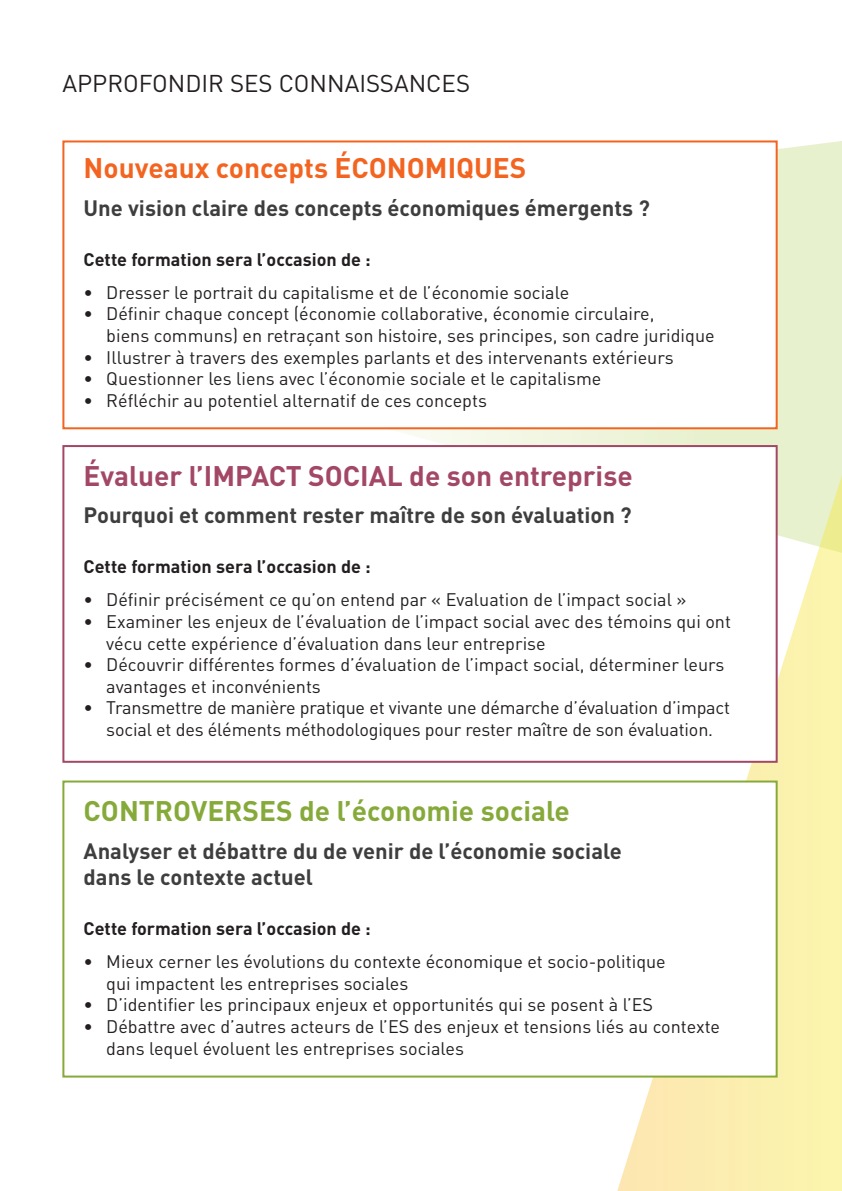
<style>
.page{position:relative;width:842px;height:1191px;background:#fff}
.page>*{position:absolute;margin:0;border:0;box-sizing:border-box;transform-origin:0 0}
.t1{font:700 28px "DIN";color:#a34767}
.t2{font:700 28px "DIN";color:#86aa3a}
.t3{font:700 28px "DIN";color:#f36421}
.t4{font:24px "DIN";color:#231f20}
.t5{font:700 22px/26.4px "DIN";color:#3e3e3f}
.t6{font:18px/21.6px "DIN";color:#231f20}
.t7{font:700 18px "DIN";color:#231f20}
</style>
<div class="page">
<svg style="left:245px;top:140px;width:596px;height:305px;background:#ecf0d2"></svg>
<svg style="left:615px;top:444px;width:226px;height:747px;background:#f9f1b8"></svg>
<div style="left:62px;top:140px;width:715px;height:289px;background:#fff;border:2px solid #f36421"></div>
<div style="left:62px;top:445px;width:715px;height:318px;background:#fff;border:2px solid #a34767"></div>
<div style="left:62px;top:780px;width:715px;height:297px;background:#fff;border:2px solid #86aa3a"></div>
<p class="t4" style="left:62px;top:68px;width:409px">APPROFONDIR SES CONNAISSANCES</p>
<p class="t3" style="left:84px;top:150px;width:444px">Nouveaux concepts ÉCONOMIQUES</p>
<p class="t5" style="left:84px;top:194px;width:567px">Une vision claire des concepts économiques émergents ?</p>
<p class="t7" style="left:84px;top:248px;width:288px">Cette formation sera l’occasion de :</p>
<p class="t6" style="left:84px;top:281px;width:487px">• Dresser le portrait du capitalisme et de l’économie sociale</p>
<p class="t6" style="left:106px;top:303px;width:609px;text-indent:-23px">• Définir chaque concept (économie collaborative, économie circulaire,<br>biens communs) en retraçant son histoire, ses principes, son cadre juridique</p>
<p class="t6" style="left:84px;top:346px;width:591px">• Illustrer à travers des exemples parlants et des intervenants extérieurs</p>
<p class="t6" style="left:84px;top:368px;width:519px">• Questionner les liens avec l’économie sociale et le capitalisme</p>
<p class="t6" style="left:84px;top:389px;width:405px">• Réfléchir au potentiel alternatif de ces concepts</p>
<p class="t1" style="left:84px;top:457px;width:550px">Évaluer l’IMPACT SOCIAL de son entreprise</p>
<p class="t5" style="left:84px;top:501px;width:549px">Pourquoi et comment rester maître de son évaluation ?</p>
<p class="t7" style="left:84px;top:555px;width:288px">Cette formation sera l’occasion de :</p>
<p class="t6" style="left:84px;top:588px;width:604px">• Définir précisément ce qu’on entend par « Evaluation de l’impact social »</p>
<p class="t6" style="left:106px;top:610px;width:626px;text-indent:-23px">• Examiner les enjeux de l’évaluation de l’impact social avec des témoins qui ont vécu cette expérience d’évaluation dans leur entreprise</p>
<p class="t6" style="left:106px;top:653px;width:619px;text-indent:-23px">• Découvrir différentes formes d’évaluation de l’impact social, déterminer leurs avantages et inconvénients</p>
<p class="t6" style="left:84px;top:696px;width:648px;text-align:center">• Transmettre de manière pratique et vivante une démarche d’évaluation d’impact social et des éléments méthodologiques pour rester maître de son évaluation.</p>
<p class="t2" style="left:84px;top:792px;width:487px">CONTROVERSES de l’économie sociale</p>
<p class="t5" style="left:84px;top:836px;width:539px">Analyser et débattre du de venir de l’économie sociale dans le contexte actuel</p>
<p class="t7" style="left:84px;top:917px;width:288px">Cette formation sera l’occasion de :</p>
<p class="t6" style="left:106px;top:950px;width:561px;text-indent:-23px">• Mieux cerner les évolutions du contexte économique et socio-politique qui impactent les entreprises sociales</p>
<p class="t6" style="left:84px;top:993px;width:571px">• D’identifier les principaux enjeux et opportunités qui se posent à l’ES</p>
<p class="t6" style="left:106px;top:1015px;width:615px;text-indent:-23px">• Débattre avec d’autres acteurs de l’ES des enjeux et tensions liés au contexte dans lequel évoluent les entreprises sociales</p>
</div>
